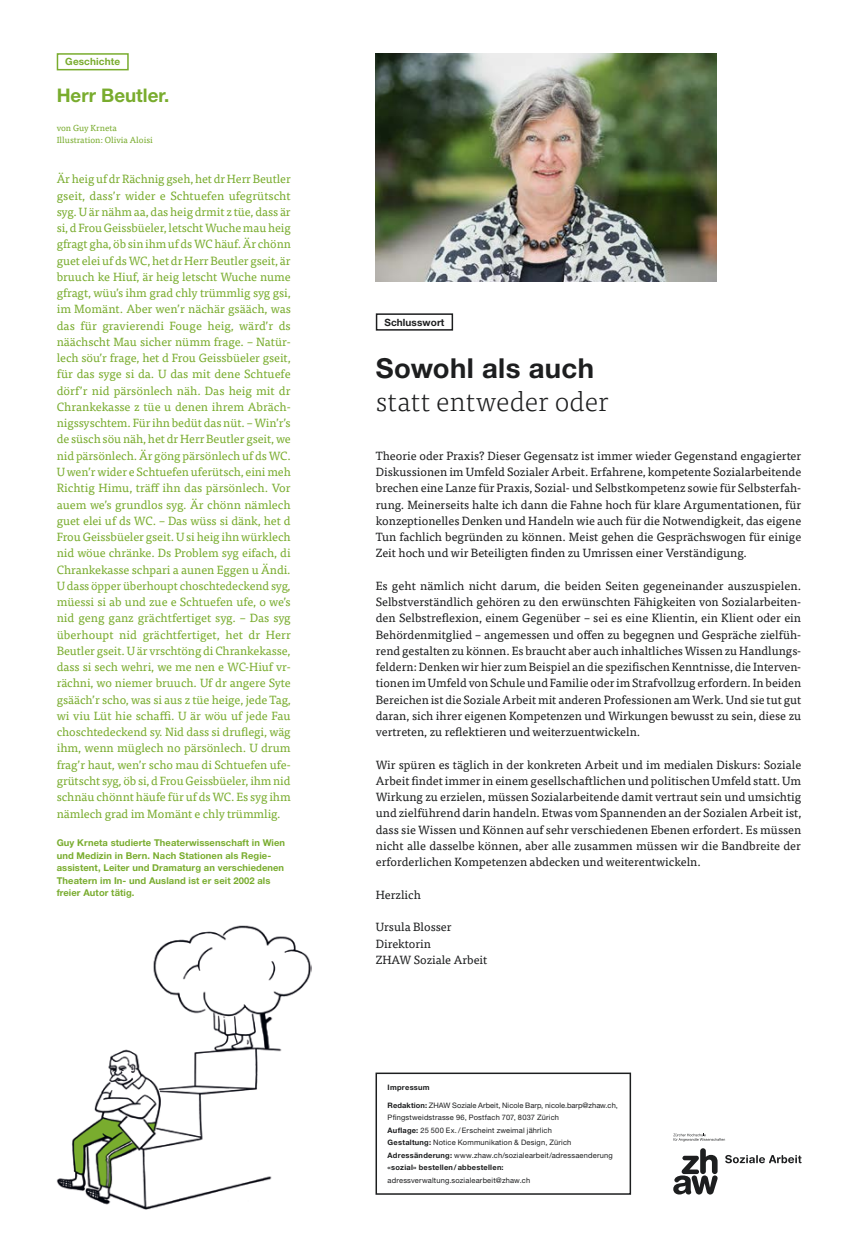
<style>
.page{position:relative;width:858px;height:1234px;background:#fff}
.page>*{position:absolute;margin:0;border:0;box-sizing:border-box;transform-origin:0 0}
.t1{font:300 27.5px "Tisa OT";letter-spacing:.005em;color:#1d1e1f}
.t2{font:700 27.5px "Helvetica Neue LT Std";letter-spacing:.015em;color:#1d1e1f}
.t3{font:700 18.75px "Helvetica Neue LT Std";color:#79ac2e}
.t4{font:11.88px/16.2px "Tisa OT";color:#1d1e1f;text-align:justify}
.t5{font:11.88px/16.2px "Tisa OT";letter-spacing:-.005em;color:#79ac2e;text-align:justify}
.t6{font:700 10px "Helvetica Neue LT Std";letter-spacing:.01em;color:#1d1e1f}
.t7{font:700 10px "Helvetica Neue LT Std";letter-spacing:.01em;color:#79ac2e}
.t8{font:700 9.38px/12.5px "Helvetica Neue LT Std";letter-spacing:.01em;color:#79ac2e}
.t9{font:8.75px/12.5px "Tisa OT";color:#79ac2e}
.t10{font:7.5px/12.5px "Helvetica Neue LT Std";letter-spacing:.02em;color:#1d1e1f}
.t11{font:700 7.5px "Helvetica Neue LT Std";letter-spacing:.035em;color:#1d1e1f}
.s1{font-weight:700}
</style>
<div class="page">
<div style="left:376px;top:313px;width:77px;height:17px;border:2px solid #1d1e1f"></div>
<img style="left:376px;top:53px;width:340px;height:229px">
<svg style="left:673px;top:1148px;width:44px;height:47px"></svg>
<svg style="left:673px;top:1133px;width:52px;height:8px"></svg>
<svg style="left:725px;top:1155px;width:76px;height:7px"></svg>
<div style="left:375px;top:1072px;width:256px;height:122px;border:2px solid #1d1e1f"></div>
<div style="left:57px;top:53px;width:72px;height:17px;border:2px solid #79ac2e"></div>
<img style="left:57px;top:925px;width:254px;height:283px">
<p class="t7" style="left:65px;top:56px;width:56px">Geschichte</p>
<h2 class="t3" style="left:57px;top:84px;width:114px">Herr Beutler.</h2>
<p class="t9" style="left:57px;top:121px;width:98px">von Guy Krneta<br>Illustration: Olivia Aloisi</p>
<p class="t5" style="left:57px;top:171px;width:236px">Är heig uf dr Rächnig gseh, het dr Herr Beutler gseit, dass’r wider e Schtuefen ufegrütscht syg. U är nähm aa, das heig drmit z tüe, dass är si, d Frou Geissbüeler, letscht Wuche mau heig gfragt gha, öb sin ihm uf ds WC häuf. Är chönn guet elei uf ds WC, het dr Herr Beutler gseit, är bruuch ke Hiuf, är heig letscht Wuche nume gfragt, wüu’s ihm grad chly trümmlig syg gsi, im Momänt. Aber wen’r nächär gsääch, was das für gravierendi Fouge heig, wärd’r ds näächscht Mau sicher nümm frage. – Natür&shy;lech söu’r frage, het d Frou Geissbüeler gseit, für das syge si da. U das mit dene Schtuefe dörf’r nid pärsönlech näh. Das heig mit dr Chrankekasse z tüe u denen ihrem Abräch&shy;nigssyschtem. Für ihn bedüt das nüt. – Win’r’s de süsch söu näh, het dr Herr Beutler gseit, we nid pärsönlech. Är göng pärsönlech uf ds WC.<br>U wen’r wider e Schtuefen uferütsch, eini meh Richtig Himu, träff ihn das pärsönlech. Vor auem we’s grundlos syg. Är chönn nämlech guet elei uf ds WC. – Das wüss si dänk, het d Frou Geissbüeler gseit. U si heig ihn würklech nid wöue chränke. Ds Problem syg eifach, di Chrankekasse schpari a aunen Eggen u Ändi.<br>U dass öpper überhoupt choschtedeckend syg, müessi si ab und zue e Schtuefen ufe, o we’s nid geng ganz grächtfertiget syg. – Das syg überhoupt nid grächtfertiget, het dr Herr Beutler gseit. U är vrschtöng di Chrankekasse, dass si sech wehri, we me nen e WC-Hiuf vr&shy;rächni, wo niemer bruuch. Uf dr angere Syte gsääch’r scho, was si aus z tüe heige, jede Tag, wi viu Lüt hie schaffi. U är wöu uf jede Fau choschtedeckend sy. Nid dass si druflegi, wäg ihm, wenn müglech no pärsönlech. U drum frag’r haut, wen’r scho mau di Schtuefen ufe&shy;grütscht syg, öb si, d Frou Geissbüeler, ihm nid schnäu chönnt häufe für uf ds WC. Es syg ihm nämlech grad im Momänt e chly trümmlig.</p>
<p class="t8" style="left:57px;top:836px;width:230px">Guy Krneta studierte Theaterwissenschaft in Wien und Medizin in Bern. Nach Stationen als Regie&shy;assistent, Leiter und Dramaturg an verschiedenen Theatern im In- und Ausland ist er seit 2002 als freier Autor tätig.</p>
<p class="t6" style="left:384px;top:316px;width:62px">Schlusswort</p>
<h1 class="t2" style="left:376px;top:351px;width:220px">Sowohl als auch</h1>
<h1 class="t1" style="left:376px;top:386px;width:234px">statt entweder oder</h1>
<p class="t4" style="left:376px;top:447px;width:427px">Theorie oder Praxis? Dieser Gegensatz ist immer wieder Gegenstand engagierter Diskussionen im Umfeld Sozialer Arbeit. Erfahrene, kompetente Sozialarbeitende brechen eine Lanze für Praxis, Sozial- und Selbstkompetenz sowie für Selbsterfah&shy;rung. Meinerseits halte ich dann die Fahne hoch für klare Argumentationen, für konzeptionelles Denken und Handeln wie auch für die Notwendigkeit, das eigene Tun fachlich begründen zu können. Meist gehen die Gesprächswogen für einige Zeit hoch und wir Beteiligten finden zu Umrissen einer Verständigung.</p>
<p class="t4" style="left:376px;top:577px;width:427px">Es geht nämlich nicht darum, die beiden Seiten gegeneinander auszuspielen.<br>Selbstverständlich gehören zu den erwünschten Fähigkeiten von Sozialarbeiten&shy;den Selbstreflexion, einem Gegenüber – sei es eine Klientin, ein Klient oder ein Behördenmitglied – angemessen und offen zu begegnen und Gespräche zielfüh&shy;rend gestalten zu können. Es braucht aber auch inhaltliches Wissen zu Handlungs&shy;feldern: Denken wir hier zum Beispiel an die spezifischen Kenntnisse, die Interven&shy;tionen im Umfeld von Schule und Familie oder im Strafvollzug erfordern. In beiden Bereichen ist die Soziale Arbeit mit anderen Professionen am Werk. Und sie tut gut daran, sich ihrer eigenen Kompetenzen und Wirkungen bewusst zu sein, diese zu vertreten, zu reflektieren und weiterzuentwickeln.</p>
<p class="t4" style="left:376px;top:756px;width:427px">Wir spüren es täglich in der konkreten Arbeit und im medialen Diskurs: Soziale Arbeit findet immer in einem gesellschaftlichen und politischen Umfeld statt. Um Wirkung zu erzielen, müssen Sozialarbeitende damit vertraut sein und umsichtig und zielführend darin handeln. Etwas vom Spannenden an der Sozialen Arbeit ist, dass sie Wissen und Können auf sehr verschiedenen Ebenen erfordert. Es müssen nicht alle dasselbe können, aber alle zusammen müssen wir die Bandbreite der erforderlichen Kompetenzen abdecken und weiterentwickeln.</p>
<p class="t4" style="left:376px;top:886px;width:47px">Herzlich</p>
<p class="t4" style="left:376px;top:919px;width:113px;text-align:left">Ursula Blosser<br>Direktorin<br>ZHAW Soziale Arbeit</p>
<p class="t11" style="left:387px;top:1082px;width:44px">Impressum</p>
<p class="t10" style="left:387px;top:1098px;width:232px"><span class="s1">Redaktion:</span> ZHAW Soziale Arbeit, Nicole Barp, nicole.barp@zhaw.ch, Pfingstweidstrasse 96, Postfach 707, 8037 Zürich<br><span class="s1">Auflage:</span> 25 500 Ex./ Erscheint zweimal jährlich<br><span class="s1">Gestaltung:</span> Notice Kommunikation &amp; Design, Zürich <span class="s1">Adressänderung:</span> www.zhaw.ch/sozialearbeit/adressaenderung <span class="s1">«sozial» bestellen/abbestellen:</span></p>
<p class="t10" style="left:387px;top:1173px;width:144px">adressverwaltung.sozialearbeit@zhaw.ch</p>
</div>
